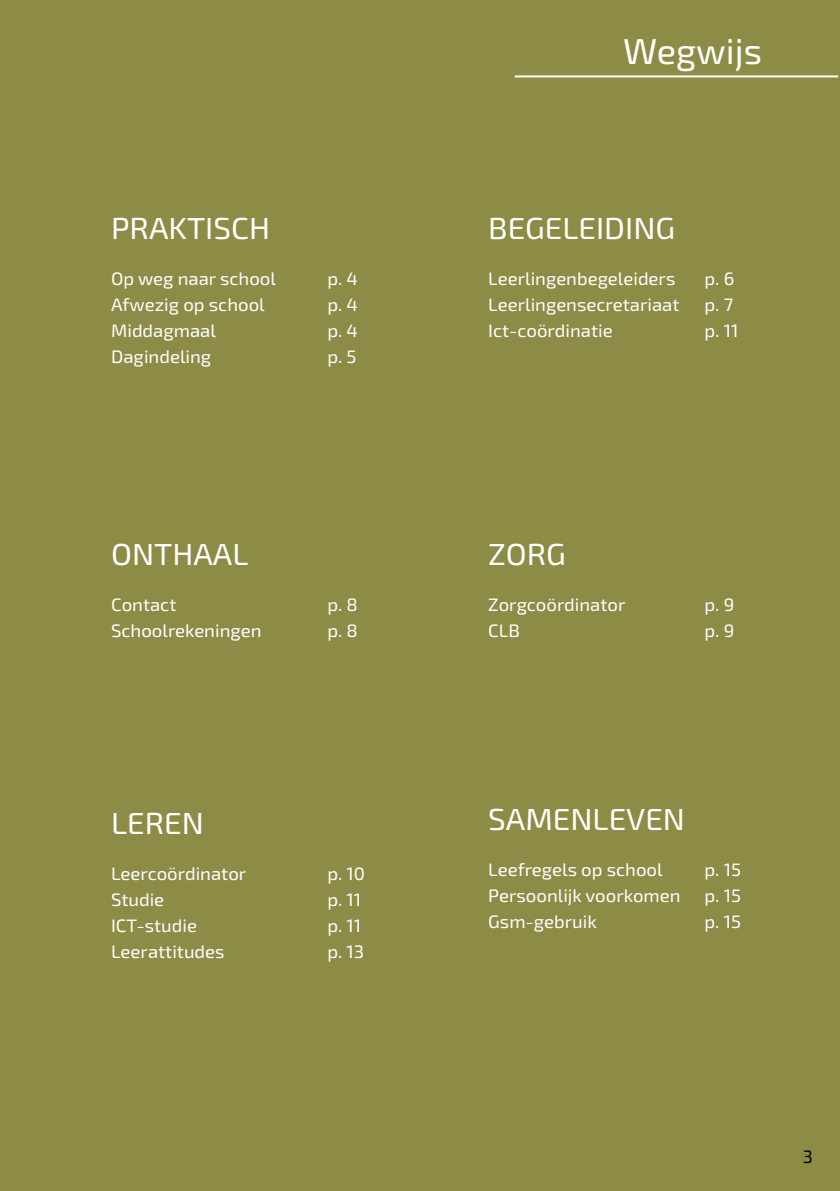
<style>
.page{position:relative;width:840px;height:1191px;background:#fff}
.page>*{position:absolute;margin:0;border:0;box-sizing:border-box;transform-origin:0 0}
.t1{font:36px "Exo 2.0";color:#fff}
.t2{font:30.4px "Exo 2.0";color:#fff}
.t3{font:18px "Exo 2.0";color:#fff}
.t4{font:18px "Exo 2.0";color:#000}
</style>
<div class="page">
<div style="left:0;top:0;width:839px;height:1191px;background:#8c8c47"></div>
<hr style="left:514px;top:75px;width:323px;height:2px;background:#fff">
<h2 class="t2" style="left:111px;top:210px;width:160px">PRAKTISCH</h2>
<p class="t3" style="left:111px;top:268px;width:166px">Op weg naar school</p>
<p class="t3" style="left:327px;top:268px;width:32px">p. 4</p>
<p class="t3" style="left:111px;top:294px;width:155px">Afwezig op school</p>
<p class="t3" style="left:327px;top:294px;width:32px">p. 4</p>
<p class="t3" style="left:111px;top:320px;width:106px">Middagmaal</p>
<p class="t3" style="left:327px;top:320px;width:32px">p. 4</p>
<p class="t3" style="left:111px;top:346px;width:102px">Dagindeling</p>
<p class="t3" style="left:327px;top:346px;width:31px">p. 5</p>
<h2 class="t2" style="left:111px;top:537px;width:139px">ONTHAAL</h2>
<p class="t3" style="left:111px;top:594px;width:67px">Contact</p>
<p class="t3" style="left:327px;top:594px;width:32px">p. 8</p>
<p class="t3" style="left:111px;top:620px;width:152px">Schoolrekeningen</p>
<p class="t3" style="left:327px;top:620px;width:32px">p. 8</p>
<h2 class="t2" style="left:111px;top:805px;width:94px">LEREN</h2>
<p class="t3" style="left:111px;top:863px;width:137px">Leercoördinator</p>
<p class="t3" style="left:327px;top:863px;width:39px">p. 10</p>
<p class="t3" style="left:111px;top:889px;width:55px">Studie</p>
<p class="t3" style="left:327px;top:889px;width:35px">p. 11</p>
<p class="t3" style="left:111px;top:915px;width:87px">ICT-studie</p>
<p class="t3" style="left:327px;top:915px;width:35px">p. 11</p>
<p class="t3" style="left:111px;top:941px;width:115px">Leerattitudes</p>
<p class="t3" style="left:327px;top:941px;width:38px">p. 13</p>
<h1 class="t1" style="left:622px;top:31px;width:140px">wegwijs</h1>
<h2 class="t2" style="left:488px;top:210px;width:188px">BEGELEIDING</h2>
<p class="t3" style="left:488px;top:268px;width:189px">Leerlingenbegeleiders</p>
<p class="t3" style="left:704px;top:268px;width:31px">p. 6</p>
<p class="t3" style="left:488px;top:294px;width:193px">Leerlingensecretariaat</p>
<p class="t3" style="left:704px;top:294px;width:30px">p. 7</p>
<p class="t3" style="left:488px;top:320px;width:126px">Ict-coördinatie</p>
<p class="t3" style="left:704px;top:320px;width:35px">p. 11</p>
<h2 class="t2" style="left:488px;top:537px;width:79px">ZORG</h2>
<p class="t3" style="left:488px;top:594px;width:139px">Zorgcoördinator</p>
<p class="t3" style="left:704px;top:594px;width:31px">p. 9</p>
<p class="t3" style="left:488px;top:620px;width:33px">CLB</p>
<p class="t3" style="left:704px;top:620px;width:31px">p. 9</p>
<h2 class="t2" style="left:488px;top:801px;width:198px">SAMENLEVEN</h2>
<p class="t3" style="left:488px;top:859px;width:176px">Leefregels op school</p>
<p class="t3" style="left:704px;top:859px;width:38px">p. 15</p>
<p class="t3" style="left:488px;top:885px;width:194px">Persoonlijk voorkomen</p>
<p class="t3" style="left:704px;top:885px;width:38px">p. 15</p>
<p class="t3" style="left:488px;top:911px;width:110px">Gsm-gebruik</p>
<p class="t3" style="left:704px;top:911px;width:38px">p. 15</p>
<p class="t4" style="left:802px;top:1146px;width:12px">3</p>
</div>
